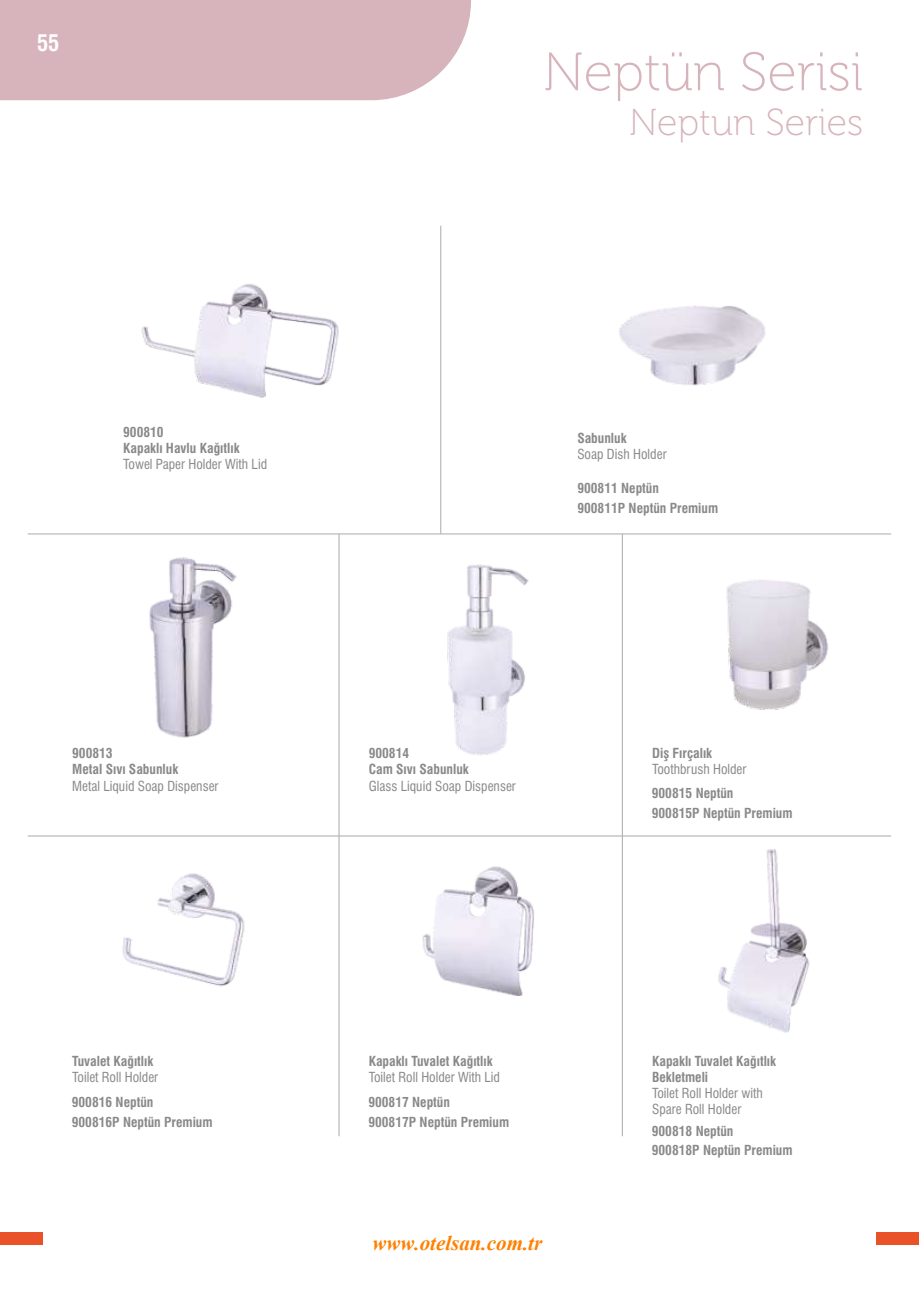
<style>
.page{position:relative;width:919px;height:1289px;background:#fff}
.page>*{position:absolute;margin:0;border:0;box-sizing:border-box;transform-origin:0 0}
.t1{font:54px "Museo 100";color:#d7b4bb}
.t2{font:37.5px "Museo 100";color:#d7b4bb}
.t3{font:700 condensed 22.5px "Swiss 721 BT";color:#fefefe}
.t4{font:italic 700 21px "Times New Roman";color:#ff8000}
.t5{font:700 condensed 13.5px/19.8px "Swiss 721 BT";color:#898989}
.t6{font:condensed 13.5px/16.2px "Swiss 721 BT";color:#898989}
</style>
<div class="page">
<img style="left:447px;top:564px;width:82px;height:191px">
<img style="left:422px;top:866px;width:112px;height:129px">
<img style="left:122px;top:873px;width:123px;height:114px">
<img style="left:726px;top:580px;width:103px;height:130px">
<img style="left:718px;top:849px;width:92px;height:184px">
<img style="left:141px;top:284px;width:198px;height:114px">
<hr style="left:28px;top:533px;width:863px;height:1px;background:#b2b3b3">
<hr style="left:28px;top:835px;width:863px;height:1px;background:#b2b3b3">
<hr style="left:338px;top:534px;width:1px;height:602px;background:#b2b3b3">
<hr style="left:621px;top:534px;width:2px;height:602px;background:#b2b3b3">
<img style="left:619px;top:305px;width:146px;height:81px">
<hr style="left:440px;top:226px;width:1px;height:308px;background:#b2b3b3">
<div style="left:876px;top:1232px;width:42px;height:12px;background:#e95229"></div>
<div style="left:0;top:1232px;width:43px;height:12px;background:#e95229"></div>
<div style="left:0;top:0;width:471px;height:100px;background:#d7b4bb"></div>
<img style="left:149px;top:557px;width:88px;height:181px">
<h3 class="t3" style="left:37px;top:34px;width:24px">55</h3>
<h1 class="t1" style="left:543px;top:50px;width:321px">Neptün Serisi</h1>
<h2 class="t2" style="left:629px;top:107px;width:235px">Neptun Series</h2>
<p class="t5" style="left:123px;top:425px;width:118px;line-height:16.2px">900810<br>Kapaklı Havlu Kağıtlık</p>
<p class="t6" style="left:123px;top:458px;width:145px">Towel Paper Holder With Lid</p>
<p class="t5" style="left:72px;top:746px;width:108px;line-height:16.2px">900813<br>Metal Sıvı Sabunluk</p>
<p class="t6" style="left:72px;top:779px;width:148px">Metal Liquid Soap Dispenser</p>
<p class="t5" style="left:577px;top:430px;width:51px">Sabunluk</p>
<p class="t6" style="left:577px;top:448px;width:91px">Soap Dish Holder</p>
<p class="t5" style="left:577px;top:480px;width:142px">900811 Neptün<br>900811P Neptün Premium</p>
<p class="t5" style="left:369px;top:746px;width:101px;line-height:16.2px">900814<br>Cam Sıvı Sabunluk</p>
<p class="t6" style="left:369px;top:779px;width:149px">Glass Liquid Soap Dispenser</p>
<p class="t5" style="left:652px;top:744px;width:61px">Diş Fırçalık</p>
<p class="t6" style="left:652px;top:762px;width:96px">Toothbrush Holder</p>
<p class="t5" style="left:651px;top:784px;width:142px">900815 Neptün<br>900815P Neptün Premium</p>
<p class="t5" style="left:72px;top:1052px;width:83px">Tuvalet Kağıtlık</p>
<p class="t6" style="left:72px;top:1070px;width:87px">Toilet Roll Holder</p>
<p class="t5" style="left:369px;top:1052px;width:125px">Kapaklı Tuvalet Kağıtlık</p>
<p class="t6" style="left:369px;top:1070px;width:133px">Toilet Roll Holder With Lid</p>
<p class="t5" style="left:72px;top:1093px;width:142px">900816 Neptün<br>900816P Neptün Premium</p>
<p class="t5" style="left:368px;top:1093px;width:142px">900817 Neptün<br>900817P Neptün Premium</p>
<h3 class="t4" style="left:372px;top:1228px;width:171px">www.otelsan.com.tr</h3>
<p class="t5" style="left:652px;top:1054px;width:125px;line-height:16.2px">Kapaklı Tuvalet Kağıtlık<br>Bekletmeli</p>
<p class="t6" style="left:652px;top:1086px;width:112px">Toilet Roll Holder with<br>Spare Roll Holder</p>
<p class="t5" style="left:651px;top:1122px;width:142px">900818 Neptün<br>900818P Neptün Premium</p>
</div>
